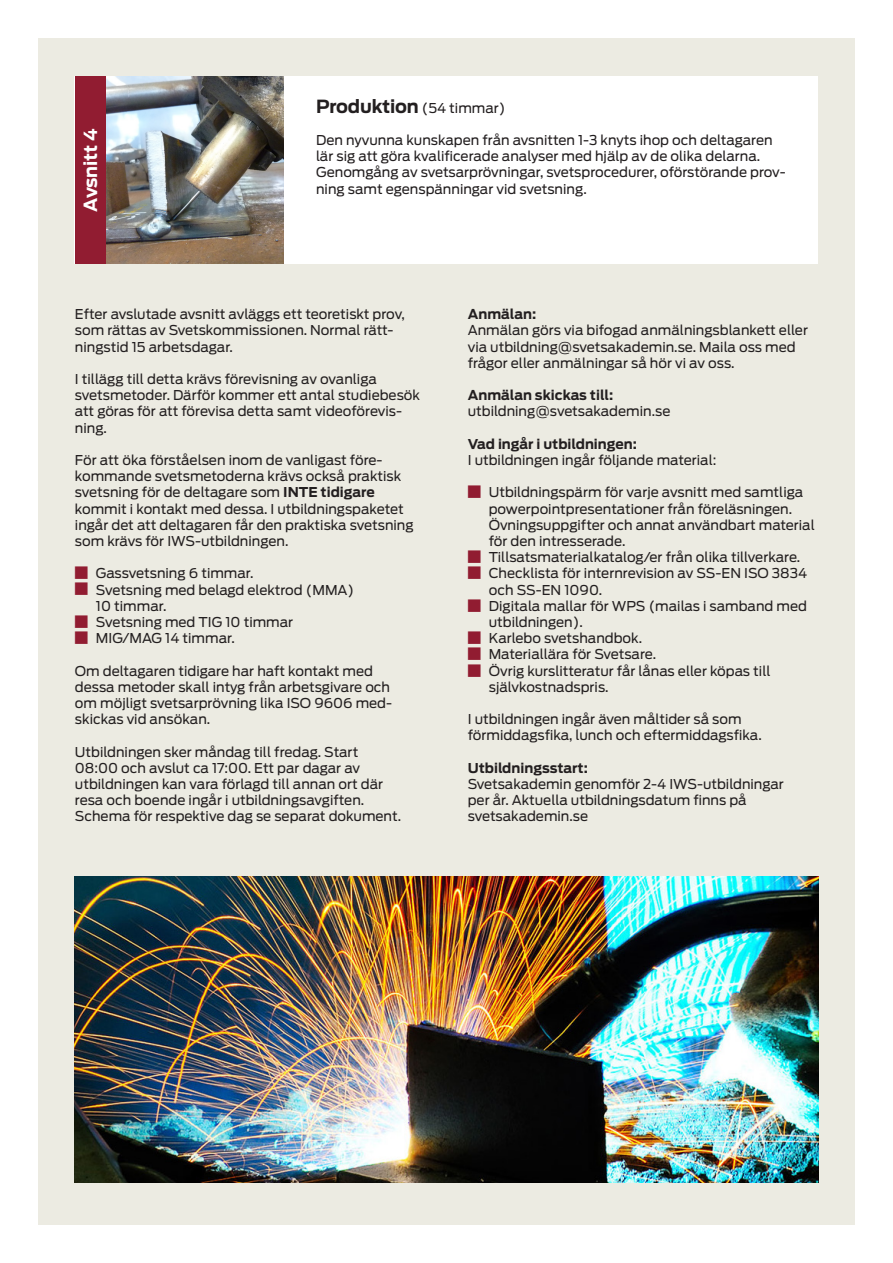
<style>
.page{position:relative;width:893px;height:1263px;background:#fff}
.page>*{position:absolute;margin:0;border:0;box-sizing:border-box;transform-origin:0 0}
.t1{font:700 18px "Antenna";letter-spacing:-.01em;color:#231f20}
.t2{font:700 18px "Antenna";letter-spacing:-.015em;color:#fff}
.t3{font:13.5px/16.2px "Antenna";color:#231f20}
.t4{font:700 13.5px "Antenna";color:#231f20}
.s1{font-weight:400;font-size:13.5px}
.s2{font-weight:700}
</style>
<div class="page">
<div style="left:38px;top:38px;width:817px;height:1187px;background:#ecebe2"></div>
<div style="left:75px;top:77px;width:743px;height:187px;background:#fff"></div>
<div style="left:75px;top:77px;width:32px;height:187px;background:#911c31"></div>
<img style="left:106px;top:77px;width:178px;height:187px">
<img style="left:75px;top:876px;width:743px;height:306px">
<p class="t2" style="left:80px;top:212px;width:84px;rotate:-90deg">Avsnitt 4</p>
<p class="t1" style="left:316px;top:95px;width:191px">Produktion <span class="s1">(54 timmar)</span></p>
<p class="t3" style="left:316px;top:132px;width:458px">Den nyvunna kunskapen från avsnitten 1-3 knyts ihop och deltagaren lär sig att göra kvalificerade analyser med hjälp av de olika delarna.</p>
<p class="t3" style="left:316px;top:164px;width:471px">Genomgång av svetsarprövningar, svetsprocedurer, oförstörande prov&shy;ning samt egenspänningar vid svetsning.</p>
<p class="t3" style="left:75px;top:306px;width:331px">Efter avslutade avsnitt avläggs ett teoretiskt prov,</p>
<p class="t3" style="left:75px;top:322px;width:320px">som rättas av Svetskommissionen. Normal rätt&shy;ningstid 15 arbetsdagar.</p>
<p class="t3" style="left:75px;top:371px;width:303px">I tillägg till detta krävs förevisning av ovanliga</p>
<p class="t3" style="left:75px;top:387px;width:347px">svetsmetoder. Därför kommer ett antal studiebesök</p>
<p class="t3" style="left:75px;top:403px;width:329px">att göras för att förevisa detta samt videoförevis&shy;ning.</p>
<p class="t3" style="left:75px;top:452px;width:309px">För att öka förståelsen inom de vanligast före-</p>
<p class="t3" style="left:75px;top:468px;width:328px">kommande svetsmetoderna krävs också praktisk svetsning för de deltagare som <span class="s2">INTE tidigare</span></p>
<p class="t3" style="left:75px;top:501px;width:340px">kommit i kontakt med dessa. I utbildningspaketet ingår det att deltagaren får den praktiska svetsning som krävs för IWS-utbildningen.</p>
<p class="t3" style="left:96px;top:565px;width:159px">Gassvetsning 6 timmar.</p>
<p class="t3" style="left:96px;top:582px;width:259px">Svetsning med belagd elektrod (MMA)</p>
<p class="t3" style="left:96px;top:598px;width:72px">10 timmar.</p>
<p class="t3" style="left:96px;top:614px;width:199px">Svetsning med TIG 10 timmar</p>
<p class="t3" style="left:96px;top:630px;width:140px">MIG/MAG 14 timmar.</p>
<p class="t3" style="left:75px;top:663px;width:300px">Om deltagaren tidigare har haft kontakt med</p>
<p class="t3" style="left:75px;top:679px;width:317px">dessa metoder skall intyg från arbetsgivare och</p>
<p class="t3" style="left:75px;top:695px;width:319px">om möjligt svetsarprövning lika ISO 9606 med&shy;skickas vid ansökan.</p>
<p class="t3" style="left:75px;top:744px;width:285px">Utbildningen sker måndag till fredag. Start</p>
<p class="t3" style="left:75px;top:760px;width:287px">08:00 och avslut ca 17:00. Ett par dagar av</p>
<p class="t3" style="left:75px;top:776px;width:310px">utbildningen kan vara förlagd till annan ort där</p>
<p class="t3" style="left:75px;top:792px;width:291px">resa och boende ingår i utbildningsavgiften.</p>
<p class="t3" style="left:75px;top:808px;width:328px">Schema för respektive dag se separat dokument.</p>
<p class="t4" style="left:468px;top:306px;width:70px">Anmälan:</p>
<p class="t3" style="left:468px;top:322px;width:342px">Anmälan görs via bifogad anmälningsblankett eller via utbildning@svetsakademin.se. Maila oss med frågor eller anmälningar så hör vi av oss.</p>
<p class="t4" style="left:468px;top:387px;width:147px">Anmälan skickas till:</p>
<p class="t3" style="left:468px;top:403px;width:204px">utbildning@svetsakademin.se</p>
<p class="t4" style="left:468px;top:436px;width:171px">Vad ingår i utbildningen:</p>
<p class="t3" style="left:468px;top:452px;width:250px">I utbildningen ingår följande material:</p>
<p class="t3" style="left:489px;top:484px;width:328px">Utbildningspärm för varje avsnitt med samtliga powerpointpresentationer från föreläsningen.<br>Övningsuppgifter och annat användbart material för den intresserade.</p>
<p class="t3" style="left:489px;top:549px;width:313px">Tillsatsmaterialkatalog/er från olika tillverkare.</p>
<p class="t3" style="left:489px;top:565px;width:320px">Checklista för internrevision av SS-EN ISO 3834 och SS-EN 1090.</p>
<p class="t3" style="left:489px;top:598px;width:320px">Digitala mallar för WPS (mailas i samband med utbildningen).</p>
<p class="t3" style="left:489px;top:630px;width:155px">Karlebo svetshandbok.</p>
<p class="t3" style="left:489px;top:646px;width:169px">Materiallära för Svetsare.</p>
<p class="t3" style="left:489px;top:663px;width:283px">Övrig kurslitteratur får lånas eller köpas till</p>
<p class="t3" style="left:489px;top:679px;width:121px">självkostnadspris.</p>
<p class="t3" style="left:468px;top:711px;width:275px">I utbildningen ingår även måltider så som</p>
<p class="t3" style="left:468px;top:727px;width:295px">förmiddagsfika, lunch och eftermiddagsfika.</p>
<p class="t4" style="left:468px;top:760px;width:122px">Utbildningsstart:</p>
<p class="t3" style="left:468px;top:776px;width:318px">Svetsakademin genomför 2-4 IWS-utbildningar</p>
<p class="t3" style="left:468px;top:792px;width:280px">per år. Aktuella utbildningsdatum finns på</p>
<p class="t3" style="left:468px;top:808px;width:122px">svetsakademin.se</p>
</div>
